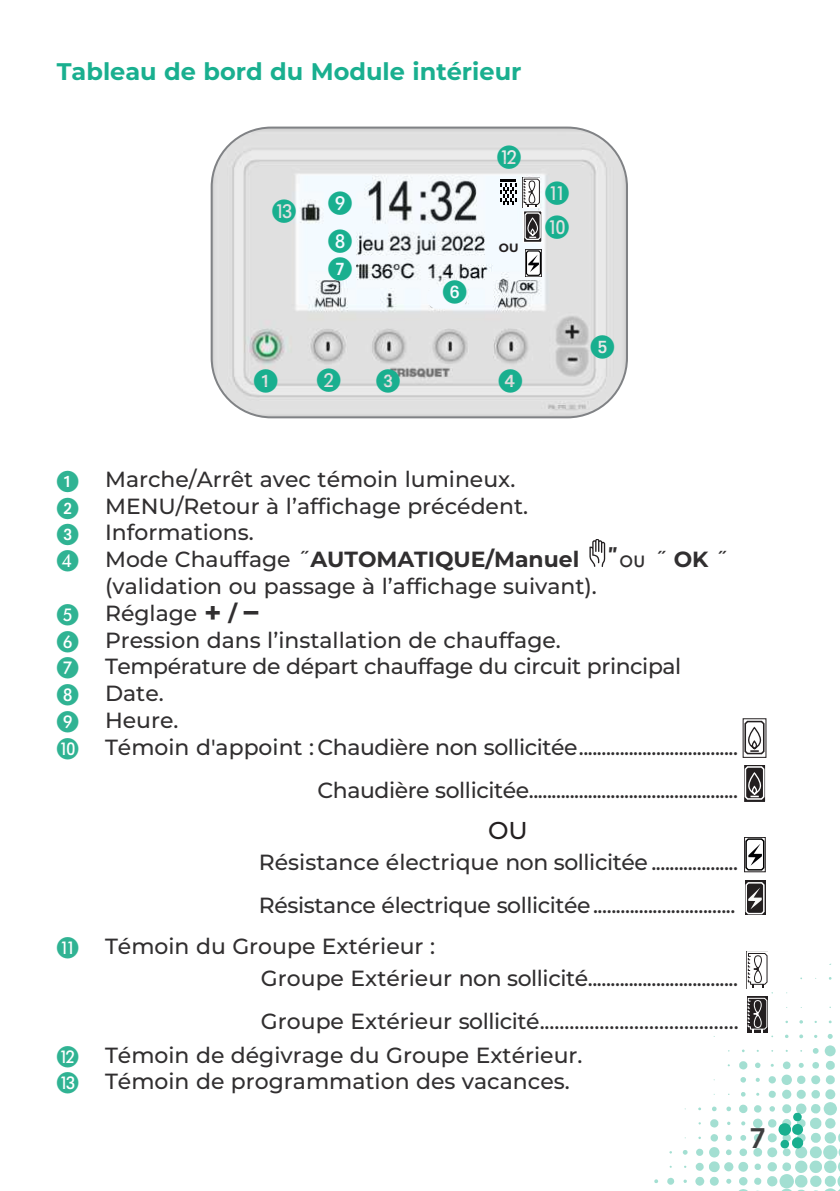
<style>
.page{position:relative;width:840px;height:1191px;background:#fff}
.page>*{position:absolute;margin:0;border:0;box-sizing:border-box;transform-origin:0 0}
.t1{font:800 28px "Avenir LT Std";color:#3e3e3f}
.t2{font:500 24.4px "Montserrat";color:#231f20}
.t3{font:700 24px "Montserrat";color:#19af8f}
.t4{font:500 22px/32px "Montserrat";color:#312f30}
.t5{font:500 22px/43.2px "Montserrat";letter-spacing:-.02em;color:#312f30}
.t6{font:700 22px "Montserrat";color:#312f30}
.t7{font:700 12px "Montserrat";color:#231f20}
.s1{color:#30b393}
.s2{font-weight:500}
.s3{font-family:"Futura Std";font-size:24.4px}
.s4{font-family:"Futura Std";font-weight:400;font-size:24.4px}
.s5{font-weight:700;font-size:29.2px}
.s6{font-weight:700}
</style>
<div class="page">
<svg style="left:827px;top:1034px;width:5px;height:5px"></svg>
<svg style="left:682px;top:1150px;width:5px;height:4px"></svg>
<svg style="left:667px;top:1177px;width:7px;height:7px"></svg>
<svg style="left:654px;top:1179px;width:4px;height:4px"></svg>
<svg style="left:695px;top:1045px;width:145px;height:146px"></svg>
<img style="left:213px;top:128px;width:413px;height:289px">
<div style="left:210px;top:127px;width:417px;height:291px;border:2px solid #808285;border-radius:60px"></div>
<img style="left:426px;top:287px;width:41px;height:22px;border-radius:11px">
<svg style="left:525px;top:250px;width:16px;height:26px"></svg>
<svg style="left:500px;top:179px;width:16px;height:26px"></svg>
<svg style="left:605px;top:543px;width:1px;height:17px"></svg>
<svg style="left:589px;top:539px;width:16px;height:28px"></svg>
<div style="left:742px;top:763px;width:24px;height:40px;border:2px solid #fff"></div>
<svg style="left:743px;top:765px;width:21px;height:36px"></svg>
<svg style="left:742px;top:718px;width:23px;height:39px"></svg>
<svg style="left:743px;top:720px;width:21px;height:35px"></svg>
<div style="left:744px;top:880px;width:20px;height:35px;background:#231f20"></div>
<svg style="left:744px;top:881px;width:21px;height:34px"></svg>
<svg style="left:746px;top:951px;width:26px;height:86px"></svg>
<svg style="left:744px;top:837px;width:20px;height:35px"></svg>
<svg style="left:317px;top:368px;width:23px;height:24px"></svg>
<svg style="left:254px;top:369px;width:23px;height:23px"></svg>
<svg style="left:376px;top:369px;width:24px;height:23px"></svg>
<svg style="left:498px;top:369px;width:23px;height:23px"></svg>
<svg style="left:590px;top:335px;width:24px;height:24px"></svg>
<svg style="left:442px;top:280px;width:24px;height:23px"></svg>
<div style="left:328px;top:191px;width:23px;height:90px;background:#f3faff"></div>
<svg style="left:497px;top:145px;width:23px;height:24px"></svg>
<svg style="left:522px;top:177px;width:46px;height:66px"></svg>
<svg style="left:272px;top:199px;width:24px;height:23px"></svg>
<p class="t3" style="left:57px;top:60px;width:466px">Tableau de bord du Module intérieur</p>
<p class="t7" style="left:498px;top:242px;width:21px">OU</p>
<p class="t4" style="left:57px;top:462px;width:460px"><span class="s1">➊</span> Marche/Arrêt avec témoin lumineux.</p>
<p class="t4" style="left:57px;top:489px;width:472px"><span class="s1">➋</span> MENU/Retour à l’af昀椀chage précédent.</p>
<p class="t4" style="left:57px;top:516px;width:198px"><span class="s1">➌</span> Informations.</p>
<p class="t6" style="left:57px;top:548px;width:672px"><span class="s1">❹</span> <span class="s2">Mode Chauffage ˝</span>AUTOMATIQUE/Manuel <span class="s3">˝</span><span class="s4">ou</span> <span class="s2">˝</span> OK <span class="s2">˝</span></p>
<p class="t4" style="left:105px;top:569px;width:493px">(validation ou passage à l’af昀椀chage suivant).</p>
<p class="t4" style="left:57px;top:596px;width:203px"><span class="s1">❺</span> Réglage <span class="s5">+</span> <span class="s6">/</span> <sup>_</sup></p>
<p class="t4" style="left:57px;top:623px;width:505px"><span class="s1">❻</span> Pression dans l’installation de chauffage.</p>
<p class="t5" style="left:57px;top:644px;width:625px"><span class="s1">❼</span> Température de départ chauffage du circuit principal</p>
<p class="t4" style="left:57px;top:679px;width:108px"><span class="s1">❽</span> Date.</p>
<p class="t4" style="left:57px;top:706px;width:123px"><span class="s1">❾</span> Heure.</p>
<p class="t5" style="left:57px;top:724px;width:682px"><span class="s1">❿</span> Témoin d'appoint : Chaudière non sollicitée ...................................</p>
<p class="t5" style="left:317px;top:768px;width:422px">Chaudière sollicitée ..............................................</p>
<p class="t2" style="left:488px;top:814px;width:41px">OU</p>
<p class="t5" style="left:259px;top:839px;width:480px">Résistance électrique non sollicitée ...................<br>Résistance électrique sollicitée ...............................</p>
<p class="t4" style="left:261px;top:929px;width:478px;text-indent:-204px"><span class="s1">⓫</span> Témoin du Groupe Extérieur :<br>Groupe Extérieur non sollicité .................................</p>
<p class="t4" style="left:57px;top:1003px;width:683px;line-height:33.6px;text-indent:204px">Groupe Extérieur sollicité ........................................ <span class="s1">⓬</span> Témoin de dégivrage du Groupe Extérieur.</p>
<p class="t4" style="left:57px;top:1065px;width:514px"><span class="s1">⓭</span> Témoin de programmation des vacances.</p>
<p class="t1" style="left:749px;top:1122px;width:18px">7</p>
</div>
